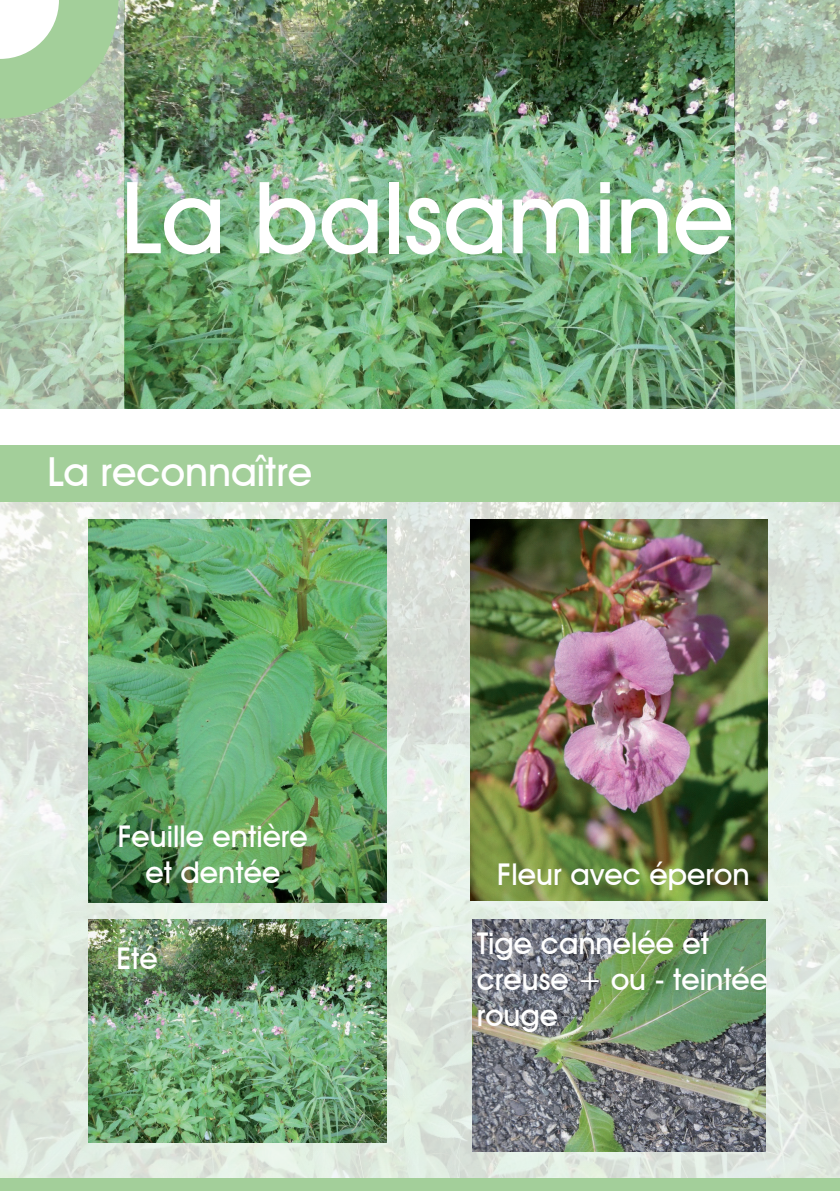
<style>
.page{position:relative;width:840px;height:1191px;background:#fff}
.page>*{position:absolute;margin:0;border:0;box-sizing:border-box;transform-origin:0 0}
.t1{font:500 100px "Avant Garde IT Cby BT";color:#fff}
.t2{font:500 40px "Avant Garde IT Cby BT";color:#fff}
.t3{font:500 30px/36px "Avant Garde IT Cby BT";color:#fff}
</style>
<div class="page">
<img style="left:0;top:502px;width:839px;height:676px">
<img style="left:470px;top:519px;width:297px;height:381px">
<div style="left:0;top:445px;width:839px;height:57px;background:#a3cf9a"></div>
<img style="left:0;top:0;width:839px;height:408px">
<img style="left:89px;top:919px;width:297px;height:223px">
<div style="left:0;top:1178px;width:839px;height:13px;background:#a3cf9a"></div>
<svg style="left:0;top:0;width:118px;height:118px"></svg>
<img style="left:472px;top:919px;width:292px;height:232px">
<img style="left:89px;top:519px;width:297px;height:383px">
<h1 class="t1" style="left:121px;top:157px;width:614px">La balsamine</h1>
<h2 class="t2" style="left:47px;top:447px;width:266px">La reconnaître</h2>
<p class="t3" style="left:118px;top:818px;width:191px;text-align:center">Feuille entière et dentée</p>
<p class="t3" style="left:116px;top:940px;width:43px">Eté</p>
<p class="t3" style="left:497px;top:856px;width:254px">Fleur avec éperon</p>
<p class="t3" style="left:476px;top:925px;width:293px">Tige cannelée et creuse + ou - teintée rouge</p>
</div>
